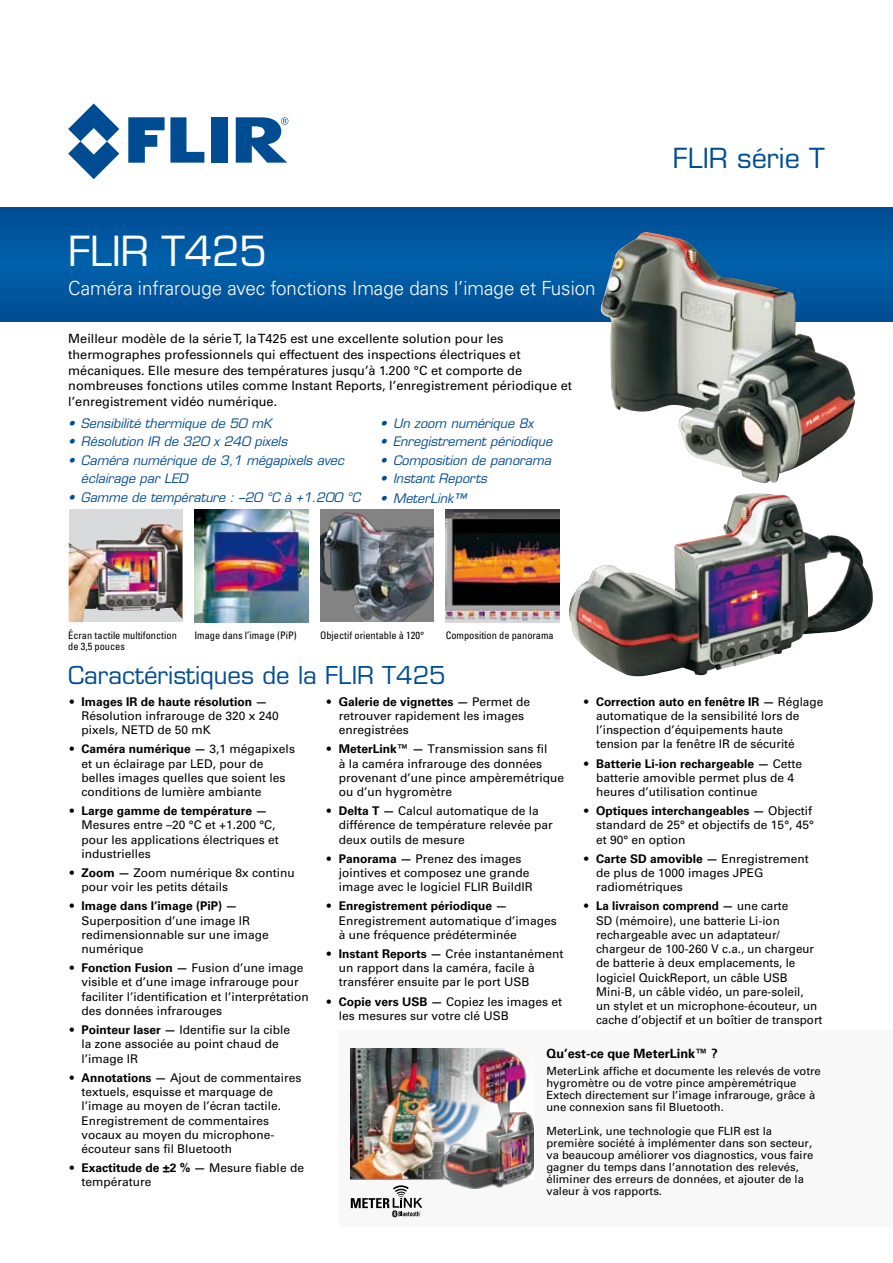
<style>
.page{position:relative;width:893px;height:1263px;background:#fff}
.page>*{position:absolute;margin:0;border:0;box-sizing:border-box;transform-origin:0 0}
.t1{font:40.5px "Eurostile LT Std";letter-spacing:-.015em;color:#fff}
.t2{font:27px "Eurostile LT Std";color:#004c93}
.t3{font:24px "Eurostile LT Std";color:#004c93}
.t4{font:300 19.5px "Univers LT Std";color:#fff;scale:.96 1}
.t5{font:12.75px/15.8px "Univers LT Std";color:#000}
.t6{font:italic 12.75px/18.5px "Eurostile LT Std";color:#004c93}
.t7{font:700 12.75px "Univers LT Std";color:#000}
.t8{font:12px/14.2px "Univers LT Std";color:#000}
.t9{font:11.25px/12px "Univers LT Std";color:#000}
.t10{font:condensed 10.35px/11.2px "Univers LT Std";color:#000}
.s1{font-weight:700}
</style>
<div class="page">
<div style="left:69px;top:510px;width:113px;height:112px;background:#d9dadb"></div>
<img style="left:69px;top:524px;width:113px;height:98px">
<img style="left:194px;top:510px;width:114px;height:112px">
<img style="left:446px;top:510px;width:113px;height:112px">
<img style="left:320px;top:510px;width:114px;height:112px">
<div style="left:0;top:208px;width:893px;height:114px;background:#00569e"></div>
<svg style="left:128px;top:117px;width:76px;height:46px"></svg>
<div style="left:212px;top:117px;width:16px;height:46px;background:#004c93"></div>
<svg style="left:68px;top:103px;width:51px;height:76px"></svg>
<svg style="left:236px;top:117px;width:52px;height:46px"></svg>
<img style="left:599px;top:232px;width:257px;height:252px">
<img style="left:569px;top:493px;width:304px;height:184px">
<div style="left:338px;top:1030px;width:555px;height:196px;background:#f8f8f8"></div>
<svg style="left:351px;top:1185px;width:71px;height:32px"></svg>
<img style="left:351px;top:1048px;width:154px;height:132px">
<img style="left:412px;top:1076px;width:51px;height:76px">
<img style="left:441px;top:1111px;width:92px;height:78px">
<img style="left:463px;top:1050px;width:70px;height:110px">
<h1 class="t1" style="left:68px;top:227px;width:200px">FLIR T425</h1>
<h3 class="t4" style="left:68px;top:276px;width:551px">Caméra infrarouge avec fonctions Image dans l’image et Fusion</h3>
<p class="t5" style="left:68px;top:331px;width:505px">Meilleur modèle de la sérieT, laT425 est une excellente solution pour les thermographes professionnels qui effectuent des inspections électriques et mécaniques. Elle mesure des températures jusqu’à 1.200 °C et comporte de nombreuses fonctions utiles comme Instant Reports, l’enregistrement périodique et l’enregistrement vidéo numérique.</p>
<p class="t6" style="left:68px;top:414px;width:205px">• Sensibilité thermique de 50 mK</p>
<p class="t6" style="left:68px;top:433px;width:221px">• Résolution IR de 320 x 240 pixels</p>
<p class="t6" style="left:81px;top:451px;width:265px;text-indent:-13px">• Caméra numérique de 3,1 mégapixels avec éclairage par LED</p>
<p class="t6" style="left:68px;top:488px;width:294px">• Gamme de température : –20 °C à +1.200 °C</p>
<p class="t6" style="left:380px;top:414px;width:155px">• Un zoom numérique 8x</p>
<p class="t6" style="left:380px;top:433px;width:173px">• Enregistrement périodique</p>
<p class="t6" style="left:380px;top:451px;width:172px">• Composition de panorama</p>
<p class="t6" style="left:380px;top:470px;width:108px">• Instant Reports</p>
<p class="t6" style="left:380px;top:490px;width:87px">• MeterLink™</p>
<p class="t10" style="left:68px;top:630px;width:110px">Écran tactile multifonction de 3,5 pouces</p>
<p class="t10" style="left:194px;top:630px;width:104px">Image dans l’image (PiP)</p>
<p class="t10" style="left:320px;top:630px;width:106px">Objectif orientable à 120°</p>
<p class="t10" style="left:446px;top:630px;width:110px">Composition de panorama</p>
<h3 class="t3" style="left:68px;top:660px;width:379px">Caractéristiques de la FLIR T425</h3>
<h2 class="t2" style="left:673px;top:142px;width:153px">FLIR série T</h2>
<p class="t8" style="left:82px;top:694px;width:199px;text-indent:-12px">• <span class="s1">Images IR de haute résolution —<br></span>Résolution infrarouge de 320 x 240 pixels, NETD de 50 mK</p>
<p class="t8" style="left:82px;top:742px;width:215px;text-indent:-12px">• <span class="s1">Caméra numérique —</span> 3,1 mégapixels et un éclairage par LED, pour de belles images quelles que soient les conditions de lumière ambiante</p>
<p class="t8" style="left:82px;top:804px;width:199px;text-indent:-12px">• <span class="s1">Large gamme de température —<br></span>Mesures entre –20 °C et +1.200 °C, pour les applications électriques et industrielles</p>
<p class="t8" style="left:82px;top:866px;width:215px;text-indent:-12px">• <span class="s1">Zoom —</span> Zoom numérique 8x continu pour voir les petits détails</p>
<p class="t8" style="left:82px;top:899px;width:189px;text-indent:-12px">• <span class="s1">Image dans l’image (PiP) —<br></span>Superposition d’une image IR redimensionnable sur une image numérique</p>
<p class="t8" style="left:82px;top:961px;width:229px;text-indent:-12px">• <span class="s1">Fonction Fusion —</span> Fusion d’une image visible et d’une image infrarouge pour faciliter l’identification et l’interprétation des données infrarouges</p>
<p class="t8" style="left:82px;top:1023px;width:210px;text-indent:-12px">• <span class="s1">Pointeur laser —</span> Identifie sur la cible la zone associée au point chaud de l’image IR</p>
<p class="t8" style="left:82px;top:1070px;width:221px;text-indent:-12px">• <span class="s1">Annotations —</span> Ajout de commentaires textuels, esquisse et marquage de l’image au moyen de l’écran tactile.<br>Enregistrement de commentaires vocaux au moyen du microphone&shy;écouteur sans fil Bluetooth</p>
<p class="t8" style="left:82px;top:1161px;width:224px;text-indent:-12px">• <span class="s1">Exactitude de ±2 % —</span> Mesure fiable de température</p>
<p class="t8" style="left:339px;top:694px;width:193px;text-indent:-12px">• <span class="s1">Galerie de vignettes —</span> Permet de retrouver rapidement les images enregistrées</p>
<p class="t8" style="left:339px;top:742px;width:227px;text-indent:-12px">• <span class="s1">MeterLink™ —</span> Transmission sans fil<br>à la caméra infrarouge des données provenant d’une pince ampèremétrique ou d’un hygromètre</p>
<p class="t8" style="left:339px;top:804px;width:216px;text-indent:-12px">• <span class="s1">Delta T —</span> Calcul automatique de la différence de température relevée par deux outils de mesure</p>
<p class="t8" style="left:339px;top:851px;width:196px;text-indent:-12px">• <span class="s1">Panorama —</span> Prenez des images jointives et composez une grande image avec le logiciel FLIR BuildIR</p>
<p class="t8" style="left:339px;top:899px;width:220px;text-indent:-12px">• <span class="s1">Enregistrement périodique —<br></span>Enregistrement automatique d’images à une fréquence prédéterminée</p>
<p class="t8" style="left:339px;top:947px;width:226px;text-indent:-12px">• <span class="s1">Instant Reports —</span> Crée instantanément un rapport dans la caméra, facile à transférer ensuite par le port USB</p>
<p class="t8" style="left:339px;top:994px;width:225px;text-indent:-12px">• <span class="s1">Copie vers USB —</span> Copiez les images et les mesures sur votre clé USB</p>
<p class="t8" style="left:596px;top:694px;width:229px;text-indent:-12px">• <span class="s1">Correction auto en fenêtre IR —</span> Réglage automatique de la sensibilité lors de l’inspection d’équipements haute tension par la fenêtre IR de sécurité</p>
<p class="t8" style="left:596px;top:756px;width:208px;text-indent:-12px">• <span class="s1">Batterie Li-ion rechargeable —</span> Cette batterie amovible permet plus de 4 heures d’utilisation continue</p>
<p class="t8" style="left:596px;top:804px;width:219px;text-indent:-12px">• <span class="s1">Optiques interchangeables —</span> Objectif standard de 25° et objectifs de 15°, 45° et 90° en option</p>
<p class="t8" style="left:596px;top:851px;width:214px;text-indent:-12px">• <span class="s1">Carte SD amovible —</span> Enregistrement de plus de 1000 images JPEG radiométriques</p>
<p class="t8" style="left:596px;top:899px;width:228px;text-indent:-12px">• <span class="s1">La livraison comprend —</span> une carte<br>SD (mémoire), une batterie Li-ion rechargeable avec un adaptateur/ chargeur de 100-260 V c.a., un chargeur de batterie à deux emplacements, le logiciel QuickReport, un câble USB Mini-B, un câble vidéo, un pare-soleil,<br>un stylet et un microphone-écouteur, un cache d’objectif et un boîtier de transport</p>
<p class="t7" style="left:546px;top:1046px;width:173px">Qu’est-ce que MeterLink™ ?</p>
<p class="t9" style="left:546px;top:1065px;width:276px">MeterLink affiche et documente les relevés de votre hygromètre ou de votre pince ampèremétrique Extech directement sur l’image infrarouge, grâce à une connexion sans fil Bluetooth.</p>
<p class="t9" style="left:546px;top:1125px;width:268px">MeterLink, une technologie que FLIR est la première société à implémenter dans son secteur, va beaucoup améliorer vos diagnostics, vous faire gagner du temps dans l’annotation des relevés, éliminer des erreurs de données, et ajouter de la valeur à vos rapports.</p>
</div>
